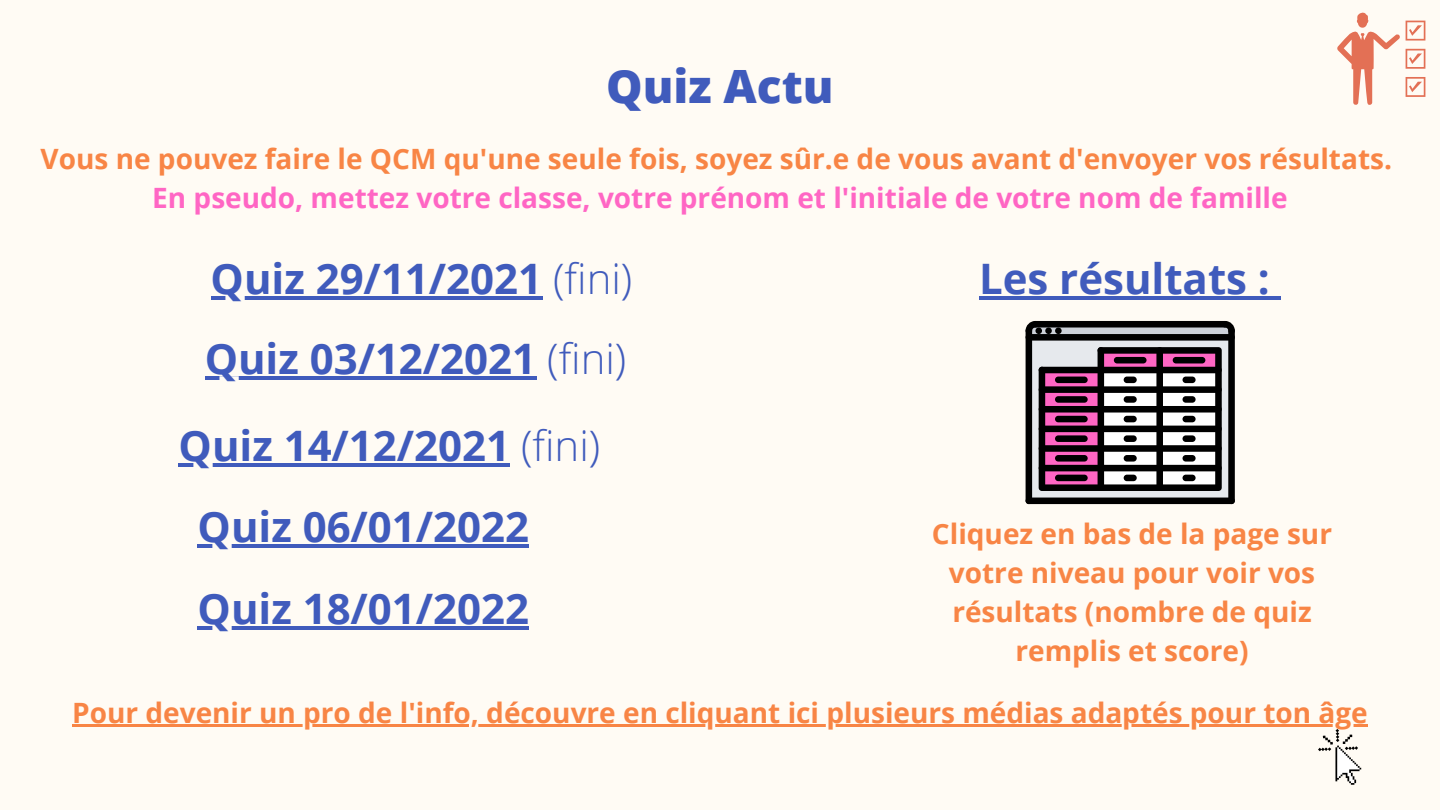
<style>
.page{position:relative;width:1440px;height:810px;background:#fffbf4}
.page>*{position:absolute;margin:0;border:0;box-sizing:border-box;transform-origin:0 0}
.t1{font:800 45.9px "Open Sans";color:#405bbc}
.t2{font:700 42px "Open Sans";color:#405bbc}
.t3{font:700 28px/39px "Open Sans";color:#f88545;text-align:center}
.t4{font:700 28px "Open Sans";color:#ff66c4}
.s1{font-weight:300}
</style>
<div class="page">
<svg style="left:1337px;top:12px;width:63px;height:93px"></svg>
<svg style="left:1406px;top:21px;width:19px;height:20px"></svg>
<svg style="left:1406px;top:49px;width:19px;height:20px"></svg>
<svg style="left:1406px;top:77px;width:19px;height:20px"></svg>
<hr style="left:72px;top:724px;width:1204px;height:3px;background:#f88545">
<hr style="left:1276px;top:724px;width:92px;height:3px;background:#f88545">
<img style="left:1319px;top:729px;width:43px;height:56px">
<hr style="left:211px;top:296px;width:331px;height:4px;background:#405bbc">
<hr style="left:205px;top:377px;width:331px;height:3px;background:#405bbc">
<hr style="left:179px;top:463px;width:331px;height:4px;background:#405bbc">
<div style="left:1026px;top:498px;width:209px;height:6px;background:#000;border-radius:3px"></div>
<svg style="left:1026px;top:321px;width:209px;height:179px"></svg>
<div style="left:1098px;top:347px;width:6px;height:144px;background:#000;border-radius:3px"></div>
<div style="left:1156px;top:347px;width:7px;height:144px;background:#000;border-radius:3px"></div>
<div style="left:1039px;top:367px;width:183px;height:6px;background:#000;border-radius:3px"></div>
<div style="left:1039px;top:386px;width:183px;height:7px;background:#000;border-radius:3px"></div>
<div style="left:1039px;top:406px;width:183px;height:7px;background:#000;border-radius:3px"></div>
<div style="left:1039px;top:426px;width:183px;height:6px;background:#000;border-radius:3px"></div>
<div style="left:1039px;top:445px;width:183px;height:7px;background:#000;border-radius:3px"></div>
<div style="left:1039px;top:465px;width:183px;height:6px;background:#000;border-radius:3px"></div>
<div style="left:1114px;top:357px;width:33px;height:6px;background:#000;border-radius:3px"></div>
<div style="left:1055px;top:377px;width:33px;height:6px;background:#000;border-radius:3px"></div>
<div style="left:1124px;top:377px;width:13px;height:6px;background:#000;border-radius:3px"></div>
<div style="left:1124px;top:396px;width:13px;height:7px;background:#000;border-radius:3px"></div>
<div style="left:1124px;top:416px;width:13px;height:6px;background:#000;border-radius:3px"></div>
<div style="left:1124px;top:435px;width:13px;height:7px;background:#000;border-radius:3px"></div>
<div style="left:1124px;top:455px;width:13px;height:7px;background:#000;border-radius:3px"></div>
<div style="left:1124px;top:475px;width:13px;height:6px;background:#000;border-radius:3px"></div>
<div style="left:1183px;top:377px;width:13px;height:6px;background:#000;border-radius:3px"></div>
<div style="left:1183px;top:396px;width:13px;height:7px;background:#000;border-radius:3px"></div>
<div style="left:1183px;top:416px;width:13px;height:6px;background:#000;border-radius:3px"></div>
<div style="left:1183px;top:435px;width:13px;height:7px;background:#000;border-radius:3px"></div>
<div style="left:1183px;top:455px;width:13px;height:7px;background:#000;border-radius:3px"></div>
<div style="left:1183px;top:475px;width:13px;height:6px;background:#000;border-radius:3px"></div>
<div style="left:1055px;top:396px;width:33px;height:7px;background:#000;border-radius:3px"></div>
<div style="left:1055px;top:416px;width:33px;height:6px;background:#000;border-radius:3px"></div>
<div style="left:1055px;top:435px;width:33px;height:7px;background:#000;border-radius:3px"></div>
<div style="left:1055px;top:455px;width:33px;height:7px;background:#000;border-radius:3px"></div>
<div style="left:1055px;top:475px;width:33px;height:6px;background:#000;border-radius:3px"></div>
<div style="left:1173px;top:357px;width:32px;height:6px;background:#000;border-radius:3px"></div>
<hr style="left:979px;top:296px;width:291px;height:4px;background:#405bbc">
<hr style="left:1270px;top:296px;width:11px;height:4px;background:#405bbc">
<hr style="left:198px;top:544px;width:331px;height:4px;background:#405bbc">
<hr style="left:198px;top:626px;width:331px;height:4px;background:#405bbc">
<p class="t1" style="left:606px;top:54px;width:229px">Quiz Actu</p>
<p class="t3" style="left:41px;top:138px;width:1353px">Vous ne pouvez faire le QCM qu'une seule fois, soyez sûr.e de vous avant d'envoyer vos résultats.</p>
<p class="t4" style="left:152px;top:178px;width:1137px">En pseudo, mettez votre classe, votre prénom et l'initiale de votre nom de famille</p>
<p class="t2" style="left:211px;top:249px;width:423px">Quiz 29/11/2021 <span class="s1">(fini)</span></p>
<p class="t2" style="left:205px;top:329px;width:423px">Quiz 03/12/2021 <span class="s1">(fini)</span></p>
<p class="t2" style="left:179px;top:416px;width:423px">Quiz 14/12/2021 <span class="s1">(fini)</span></p>
<p class="t2" style="left:198px;top:497px;width:333px">Quiz 06/01/2022</p>
<p class="t2" style="left:198px;top:579px;width:333px">Quiz 18/01/2022</p>
<p class="t2" style="left:979px;top:249px;width:292px">Les résultats :</p>
<p class="t3" style="left:932px;top:514px;width:402px">Cliquez en bas de la page sur votre niveau pour voir vos résultats (nombre de quiz remplis et score)</p>
<p class="t3" style="left:72px;top:692px;width:1297px">Pour devenir un pro de l'info, découvre en cliquant ici plusieurs médias adaptés pour ton âge</p>
</div>
